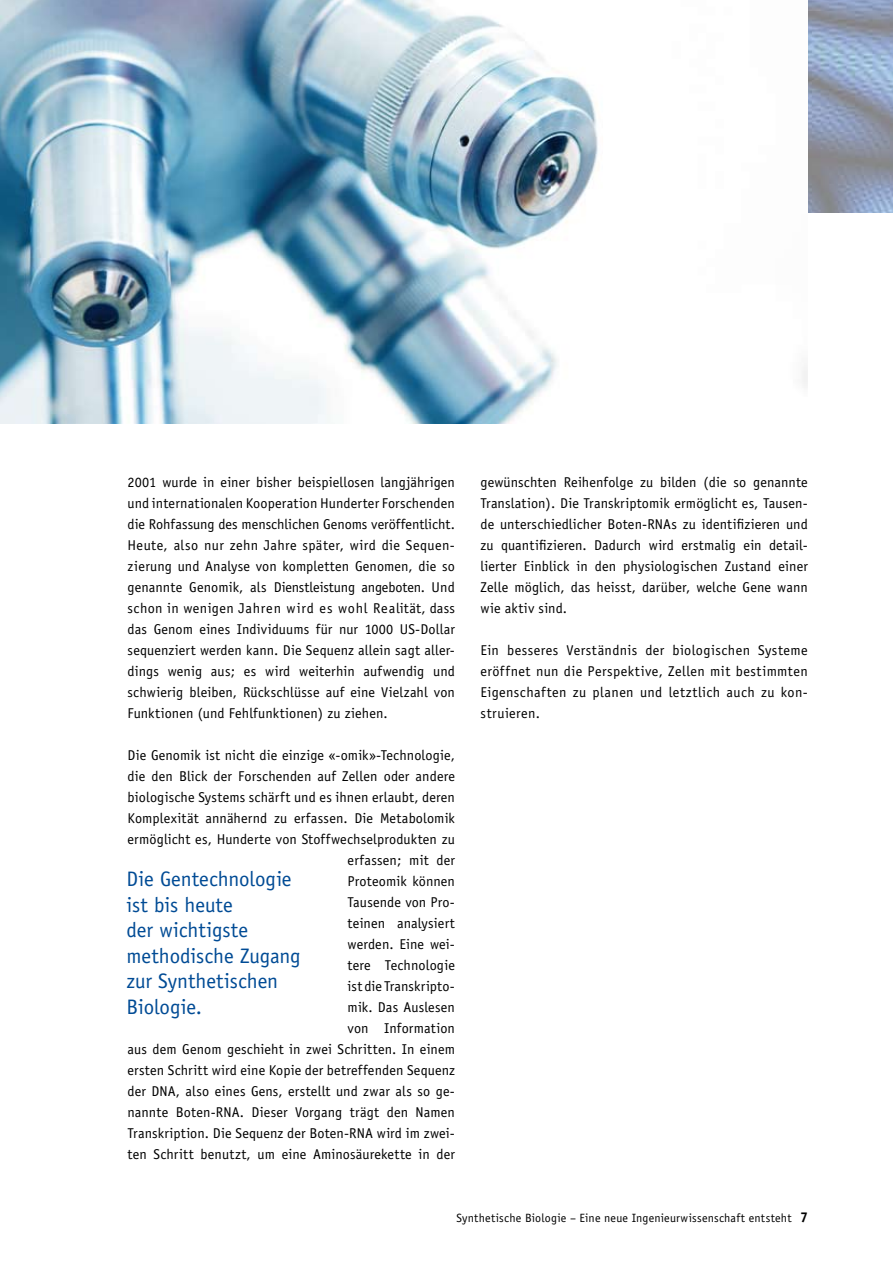
<style>
.page{position:relative;width:893px;height:1263px;background:#fff}
.page>*{position:absolute;margin:0;border:0;box-sizing:border-box;transform-origin:0 0}
.t1{font:21px/25.5px "Officina Sans";letter-spacing:-.005em;color:#004b95}
.t2{font:14.25px/21px "Officina Sans";letter-spacing:.01em;color:#000;text-align:justify}
.t3{font:12px "Officina Sans";letter-spacing:.015em;color:#000}
.s1{font-weight:700;font-size:14.25px}
</style>
<div class="page">
<img style="left:808px;top:0;width:85px;height:213px">
<img style="left:0;top:0;width:808px;height:424px">
<p class="t2" style="left:128px;top:471px;width:329px">2001 wurde in einer bisher beispiellosen langjährigen und internationalen Kooperation Hunderter Forschenden die Rohfassung des menschlichen Genoms veröffentlicht.<br>Heute, also nur zehn Jahre später, wird die Sequen&shy;zierung und Analyse von kompletten Genomen, die so genannte Genomik, als Dienstleistung angeboten. Und schon in wenigen Jahren wird es wohl Realität, dass das Genom eines Individuums für nur 1000 US-Dollar sequenziert werden kann. Die Sequenz allein sagt aller&shy;dings wenig aus; es wird weiterhin aufwendig und schwierig bleiben, Rückschlüsse auf eine Vielzahl von Funktionen (und Fehlfunktionen) zu ziehen.</p>
<p class="t2" style="left:128px;top:744px;width:329px;text-align:right">Die Genomik ist nicht die einzige «-omik»-Technologie, die den Blick der Forschenden auf Zellen oder andere biologische Systems schärft und es ihnen erlaubt, deren Komplexität annähernd zu erfassen. Die Metabolomik ermöglicht es, Hunderte von Stoffwechselprodukten zu erfassen; mit der<br>Proteomik können<br>Tausende von Pro-<br>teinen analysiert<br>werden. Eine wei-<br>tere Technologie<br>ist die Transkripto-<br>mik. Das Auslesen<br>von Information<br>aus dem Genom geschieht in zwei Schritten. In einem ersten Schritt wird eine Kopie der betreffenden Sequenz der DNA, also eines Gens, erstellt und zwar als so ge&shy;nannte Boten-RNA. Dieser Vorgang trägt den Namen Transkription. Die Sequenz der Boten-RNA wird im zwei&shy;ten Schritt benutzt, um eine Aminosäurekette in der</p>
<h1 class="t1" style="left:126px;top:866px;width:176px">Die Gentechnologie ist bis heute<br>der wichtigste methodische Zugang zur Synthetischen<br>Biologie.</h1>
<p class="t2" style="left:480px;top:472px;width:329px">gewünschten Reihenfolge zu bilden (die so genannte Translation). Die Transkriptomik ermöglicht es, Tausen&shy;de unterschiedlicher Boten-RNAs zu identifizieren und zu quantifizieren. Dadurch wird erstmalig ein detail&shy;lierter Einblick in den physiologischen Zustand einer Zelle möglich, das heisst, darüber, welche Gene wann wie aktiv sind.</p>
<p class="t2" style="left:480px;top:640px;width:329px">Ein besseres Verständnis der biologischen Systeme eröffnet nun die Perspektive, Zellen mit bestimmten Eigenschaften zu planen und letztlich auch zu kon&shy;struieren.</p>
<p class="t3" style="left:457px;top:1211px;width:353px">Synthetische Biologie – Eine neue Ingenieurwissenschaft entsteht <span class="s1">7</span></p>
</div>
